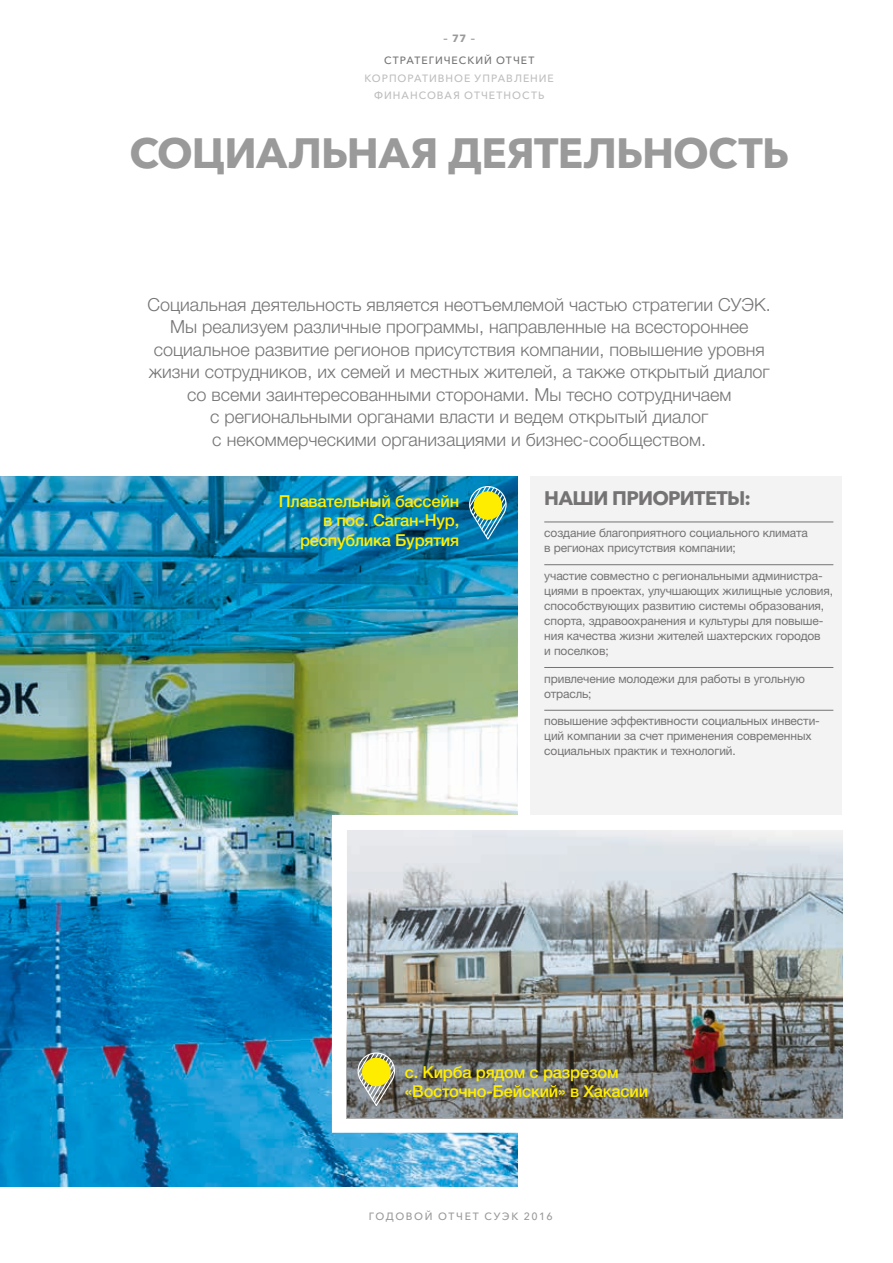
<style>
.page{position:relative;width:893px;height:1263px;background:#fff}
.page>*{position:absolute;margin:0;border:0;box-sizing:border-box;transform-origin:0 0}
.t1{font:700 42px "Avenir Next Cyr";letter-spacing:-.015em;color:#9b9a9a}
.t2{font:700 19.5px "Avenir Next Cyr";letter-spacing:-.03em;color:#757373}
.t3{font:300 18px/22.5px "Helvetica Neue LTW1 G";color:#757373;text-align:center}
.t4{font:500 16.5px/19.5px "Helvetica Neue LTW1 G";letter-spacing:-.01em;color:#ffed00;text-align:right}
.t5{font:12px/15px "Helvetica Neue LTW1 G";letter-spacing:-.01em;color:#757373}
.t6{font:500 10.5px/17.7px "Avenir Next Cyr";letter-spacing:.095em;color:#bfbebe;text-align:center}
.t7{font:500 10.5px "Avenir Next Cyr";letter-spacing:.15em;color:#9b9a9a}
.t8{font:500 10.5px "Avenir Next Cyr";letter-spacing:.095em;color:#757373}
.t9{font:700 10.5px "Avenir Next Cyr";color:#9b9a9a}
</style>
<div class="page">
<img style="left:0;top:476px;width:518px;height:710px">
<img style="left:348px;top:831px;width:494px;height:174px">
<div style="left:530px;top:476px;width:312px;height:338px;background:#f3f3f3"></div>
<hr style="left:544px;top:522px;width:289px;height:1px;background:#757373">
<hr style="left:544px;top:564px;width:289px;height:1px;background:#757373">
<hr style="left:544px;top:667px;width:289px;height:1px;background:#757373">
<hr style="left:544px;top:710px;width:289px;height:1px;background:#757373">
<svg style="left:469px;top:485px;width:38px;height:56px"></svg>
<div style="left:474px;top:491px;width:28px;height:29px;background:#ffed00;border-radius:50%"></div>
<svg style="left:347px;top:1005px;width:496px;height:113px;background:#797b7b"></svg>
<svg style="left:357px;top:1052px;width:39px;height:55px;background:#8b8d8b"></svg>
<div style="left:362px;top:1058px;width:29px;height:28px;background:#ffed00;border-radius:50%"></div>
<p class="t9" style="left:444px;top:32px;width:33px">– 77 –</p>
<p class="t8" style="left:384px;top:54px;width:152px">СТРАТЕГИЧЕСКИЙ ОТЧЕТ</p>
<p class="t6" style="left:364px;top:69px;width:191px">КОРПОРАТИВНОЕ УПРАВЛЕНИЕ<br>ФИНАНСОВАЯ ОТЧЕТНОСТЬ</p>
<h1 class="t1" style="left:129px;top:127px;width:661px">СОЦИАЛЬНАЯ ДЕЯТЕЛЬНОСТЬ</h1>
<p class="t3" style="left:148px;top:293px;width:625px">Социальная деятельность является неотъемлемой частью стратегии СУЭК.<br>Мы реализуем различные программы, направленные на всестороннее социальное развитие регионов присутствия компании, повышение уровня жизни сотрудников, их семей и местных жителей, а также открытый диалог со всеми заинтересованными сторонами. Мы тесно сотрудничаем<br>с региональными органами власти и ведем открытый диалог<br>с некоммерческими организациями и бизнес-сообществом.</p>
<h3 class="t4" style="left:279px;top:491px;width:182px">Плавательный бассейн в пос. Саган-Нур, республика Бурятия</h3>
<h2 class="t2" style="left:544px;top:486px;width:208px">НАШИ ПРИОРИТЕТЫ:</h2>
<p class="t5" style="left:544px;top:525px;width:265px">создание благоприятного социального климата в регионах присутствия компании;</p>
<p class="t5" style="left:544px;top:568px;width:290px">участие совместно с региональными администра&shy;циями в проектах, улучшающих жилищные условия, способствующих развитию системы образования, спорта, здравоохранения и культуры для повыше&shy;ния качества жизни жителей шахтерских городов<br>и поселков;</p>
<p class="t5" style="left:544px;top:671px;width:262px">привлечение молодежи для работы в угольную отрасль;</p>
<p class="t5" style="left:544px;top:713px;width:277px">повышение эффективности социальных инвести&shy;ций компании за счет применения современных социальных практик и технологий.</p>
<h3 class="t4" style="left:405px;top:1062px;width:245px;text-align:left">с. Кирба рядом с разрезом «Восточно-Бейский» в Хакасии</h3>
<p class="t7" style="left:369px;top:1210px;width:185px">ГОДОВОЙ ОТЧЕТ СУЭК 2016</p>
</div>
